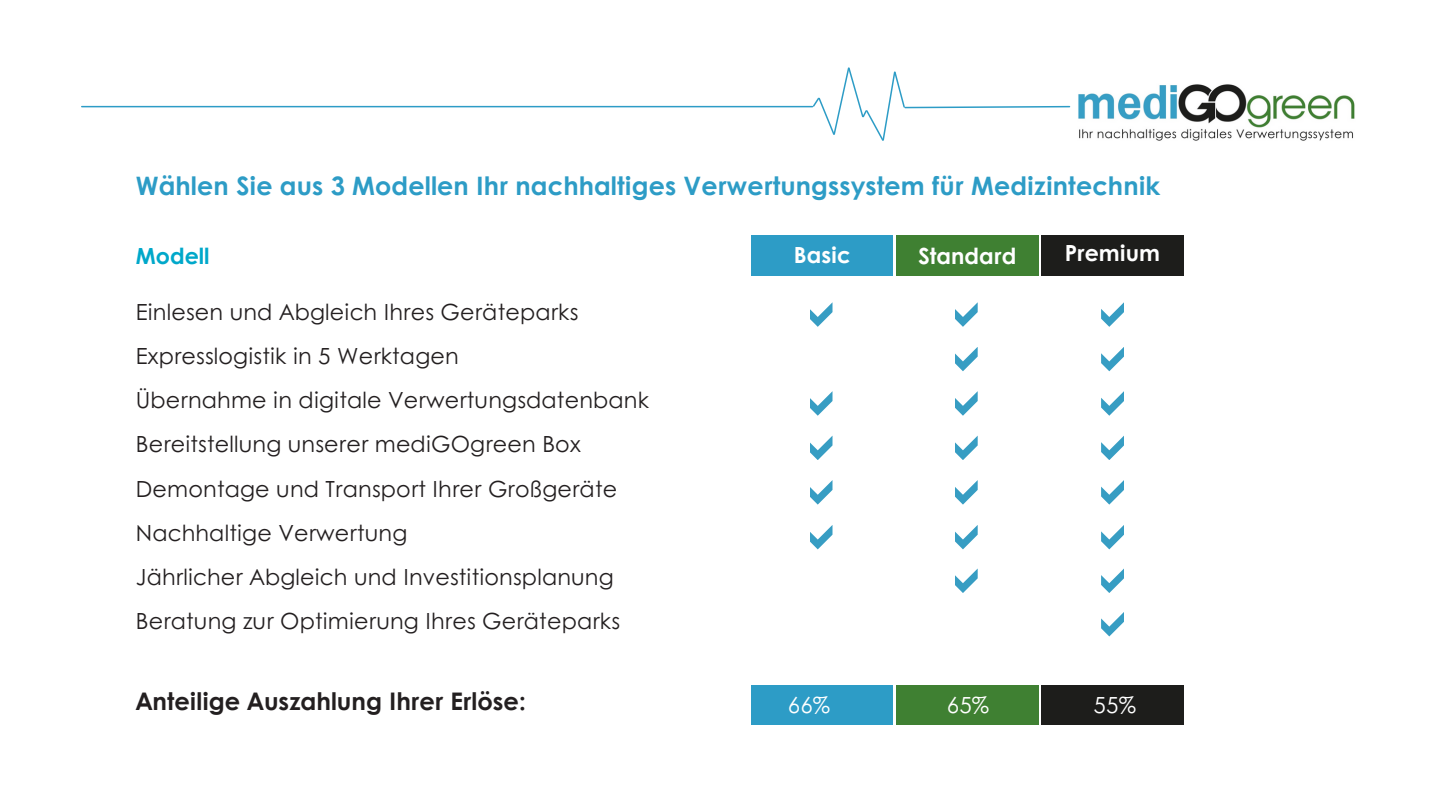
<style>
.page{position:relative;width:1440px;height:810px;background:#fff}
.page>*{position:absolute;margin:0;border:0;box-sizing:border-box;transform-origin:0 0}
.t1{font:700 25.4px "Century Gothic";letter-spacing:.005em;color:#2d9cc6}
.t2{font:700 24.2px "Century Gothic";color:#231f20}
.t3{font:22.2px "Century Gothic";letter-spacing:.01em;color:#231f20}
.t4{font:700 22.2px "Century Gothic";color:#fff}
.t5{font:22.2px "Century Gothic";color:#fff}
.t6{font:700 22.2px "Century Gothic";color:#00a8ca}
</style>
<div class="page">
<svg style="left:810px;top:302px;width:23px;height:25px"></svg>
<svg style="left:810px;top:391px;width:23px;height:25px"></svg>
<svg style="left:810px;top:436px;width:23px;height:24px"></svg>
<svg style="left:810px;top:480px;width:23px;height:25px"></svg>
<svg style="left:810px;top:525px;width:23px;height:24px"></svg>
<svg style="left:955px;top:302px;width:23px;height:25px"></svg>
<svg style="left:955px;top:347px;width:23px;height:24px"></svg>
<svg style="left:955px;top:391px;width:23px;height:25px"></svg>
<svg style="left:955px;top:436px;width:23px;height:24px"></svg>
<svg style="left:955px;top:480px;width:23px;height:25px"></svg>
<svg style="left:1101px;top:302px;width:23px;height:25px"></svg>
<svg style="left:1101px;top:347px;width:23px;height:24px"></svg>
<svg style="left:1101px;top:391px;width:23px;height:25px"></svg>
<svg style="left:1101px;top:436px;width:23px;height:24px"></svg>
<svg style="left:1101px;top:480px;width:23px;height:25px"></svg>
<div style="left:751px;top:236px;width:142px;height:39px;background:#2d9cc6"></div>
<div style="left:1042px;top:236px;width:142px;height:39px;background:#1d1d1b"></div>
<div style="left:897px;top:236px;width:141px;height:39px;background:#3f8032"></div>
<div style="left:751px;top:685px;width:142px;height:40px;background:#2d9cc6"></div>
<div style="left:1042px;top:685px;width:142px;height:40px;background:#1d1d1b"></div>
<div style="left:897px;top:685px;width:141px;height:40px;background:#3f8032"></div>
<svg style="left:955px;top:525px;width:23px;height:24px"></svg>
<svg style="left:1101px;top:525px;width:23px;height:24px"></svg>
<svg style="left:955px;top:569px;width:23px;height:24px"></svg>
<svg style="left:1101px;top:569px;width:23px;height:24px"></svg>
<svg style="left:1101px;top:612px;width:23px;height:24px"></svg>
<img style="left:1078px;top:84px;width:277px;height:57px">
<hr style="left:82px;top:106px;width:730px;height:1px;background:#2d9cc6">
<svg style="left:812px;top:67px;width:259px;height:74px"></svg>
<p class="t1" style="left:136px;top:166px;width:1026px">Wählen Sie aus 3 Modellen Ihr nachhaltiges Verwertungssystem für Medizintechnik</p>
<p class="t6" style="left:136px;top:239px;width:75px">Modell</p>
<p class="t3" style="left:136px;top:295px;width:444px">Einlesen und Abgleich Ihres Geräteparks</p>
<p class="t3" style="left:136px;top:339px;width:325px">Expresslogistik in 5 Werktagen</p>
<p class="t3" style="left:136px;top:383px;width:515px">Übernahme in digitale Verwertungsdatenbank</p>
<p class="t3" style="left:136px;top:427px;width:446px">Bereitstellung unserer mediGOgreen Box</p>
<p class="t3" style="left:136px;top:472px;width:483px">Demontage und Transport Ihrer Großgeräte</p>
<p class="t3" style="left:136px;top:516px;width:273px">Nachhaltige Verwertung</p>
<p class="t3" style="left:136px;top:560px;width:479px">Jährlicher Abgleich und Investitionsplanung</p>
<p class="t3" style="left:136px;top:604px;width:486px">Beratung zur Optimierung Ihres Geräteparks</p>
<p class="t4" style="left:794px;top:238px;width:58px">Basic</p>
<p class="t4" style="left:918px;top:239px;width:100px">Standard</p>
<p class="t4" style="left:1065px;top:236px;width:97px">Premium</p>
<p class="t2" style="left:136px;top:683px;width:392px">Anteilige Auszahlung Ihrer Erlöse:</p>
<p class="t5" style="left:788px;top:688px;width:44px">66%</p>
<p class="t5" style="left:947px;top:688px;width:44px">65%</p>
<p class="t5" style="left:1093px;top:688px;width:44px">55%</p>
</div>
